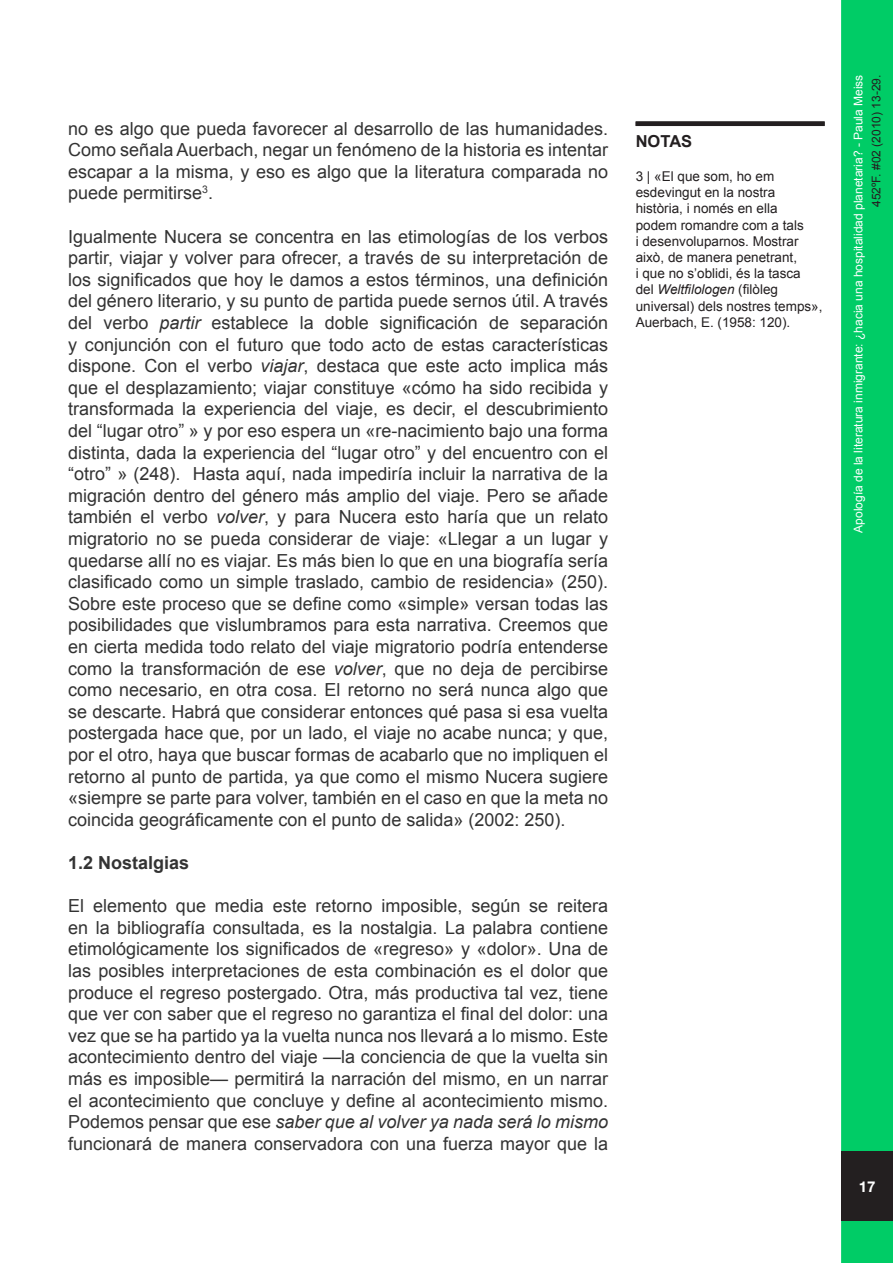
<style>
.page{position:relative;width:893px;height:1263px;background:#fff}
.page>*{position:absolute;margin:0;border:0;box-sizing:border-box;transform-origin:0 0}
.t1{font:18px/21.6px "Arial";color:#333;text-align:justify}
.t2{font:700 18px "Arial";color:#333}
.Estilo_de_párrafo_1{font:700 16.5px "Arial";color:#231f20}
.t3{font:700 15px "Helvetica Neue";color:#fff}
.Estilo_de_párrafo_1-2{font:13.5px/16.2px "Arial";color:#231f20}
.t4{font:12px "Arial";color:#fff}
.t5{font:12px "Arial";color:#231f20}
.s1{font-style:italic}
</style>
<div class="page">
<div style="left:841px;top:0;width:52px;height:1263px;background:#0c6;border:3px solid #0c6"></div>
<div style="left:841px;top:1151px;width:52px;height:70px;background:#231f20"></div>
<div style="left:636px;top:121px;width:189px;height:5px;background:#231f20"></div>
<p class="t1" style="left:68px;top:118px;width:541px">no es algo que pueda favorecer al desarrollo de las humanidades.<br>Como señala Auerbach, negar un fenómeno de la historia es intentar escapar a la misma, y eso es algo que la literatura comparada no puede permitirse<sup>3</sup>.</p>
<p class="t1" style="left:68px;top:226px;width:541px">Igualmente Nucera se concentra en las etimologías de los verbos partir, viajar y volver para ofrecer, a través de su interpretación de los significados que hoy le damos a estos términos, una definición del género literario, y su punto de partida puede sernos útil. A través del verbo <span class="s1">partir</span> establece la doble significación de separación y conjunción con el futuro que todo acto de estas características dispone. Con el verbo <span class="s1">viajar</span>, destaca que este acto implica más que el desplazamiento; viajar constituye «cómo ha sido recibida y transformada la experiencia del viaje, es decir, el descubrimiento del “lugar otro” » y por eso espera un «re-nacimiento bajo una forma distinta, dada la experiencia del “lugar otro” y del encuentro con el “otro” » (248). Hasta aquí, nada impediría incluir la narrativa de la migración dentro del género más amplio del viaje. Pero se añade también el verbo <span class="s1">volver</span>, y para Nucera esto haría que un relato migratorio no se pueda considerar de viaje: «Llegar a un lugar y quedarse allí no es viajar. Es más bien lo que en una biografía sería clasificado como un simple traslado, cambio de residencia» (250).<br>Sobre este proceso que se define como «simple» versan todas las posibilidades que vislumbramos para esta narrativa. Creemos que en cierta medida todo relato del viaje migratorio podría entenderse como la transformación de ese <span class="s1">volver</span>, que no deja de percibirse como necesario, en otra cosa. El retorno no será nunca algo que se descarte. Habrá que considerar entonces qué pasa si esa vuelta postergada hace que, por un lado, el viaje no acabe nunca; y que, por el otro, haya que buscar formas de acabarlo que no impliquen el retorno al punto de partida, ya que como el mismo Nucera sugiere «siempre se parte para volver, también en el caso en que la meta no coincida geográficamente con el punto de salida» (2002: 250).</p>
<p class="t2" style="left:68px;top:851px;width:123px">1.2 Nostalgias</p>
<p class="t1" style="left:68px;top:895px;width:541px">El elemento que media este retorno imposible, según se reitera en la bibliografía consultada, es la nostalgia. La palabra contiene etimológicamente los significados de «regreso» y «dolor». Una de las posibles interpretaciones de esta combinación es el dolor que produce el regreso postergado. Otra, más productiva tal vez, tiene que ver con saber que el regreso no garantiza el final del dolor: una vez que se ha partido ya la vuelta nunca nos llevará a lo mismo. Este acontecimiento dentro del viaje —la conciencia de que la vuelta sin más es imposible— permitirá la narración del mismo, en un narrar el acontecimiento que concluye y define al acontecimiento mismo.<br>Podemos pensar que ese <span class="s1">saber que al volver ya nada será lo mismo </span>funcionará de manera conservadora con una fuerza mayor que la</p>
<p class="Estilo_de_párrafo_1" style="left:636px;top:130px;width:58px">NOTAS</p>
<p class="Estilo_de_párrafo_1-2" style="left:636px;top:168px;width:188px">3 | «El que som, ho em esdevingut en la nostra història, i només en ella<br>podem romandre com a tals<br>i desenvoluparnos. Mostrar això, de manera penetrant,<br>i que no s’oblidi, és la tasca<br>del <span class="s1">Weltfilologen</span> (filòleg universal) dels nostres temps»,<br>Auerbach, E. (1958: 120).</p>
<p class="t4" style="left:850px;top:533px;width:460px;rotate:-90deg">Apología de la literatura inmigrante: ¿hacia una hospitalidad planetaria? - Paula Meiss</p>
<p class="t5" style="left:868px;top:207px;width:134px;rotate:-90deg">452ºF. #02 (2010) 13-29.</p>
<p class="t3" style="left:859px;top:1177px;width:18px">17</p>
</div>
